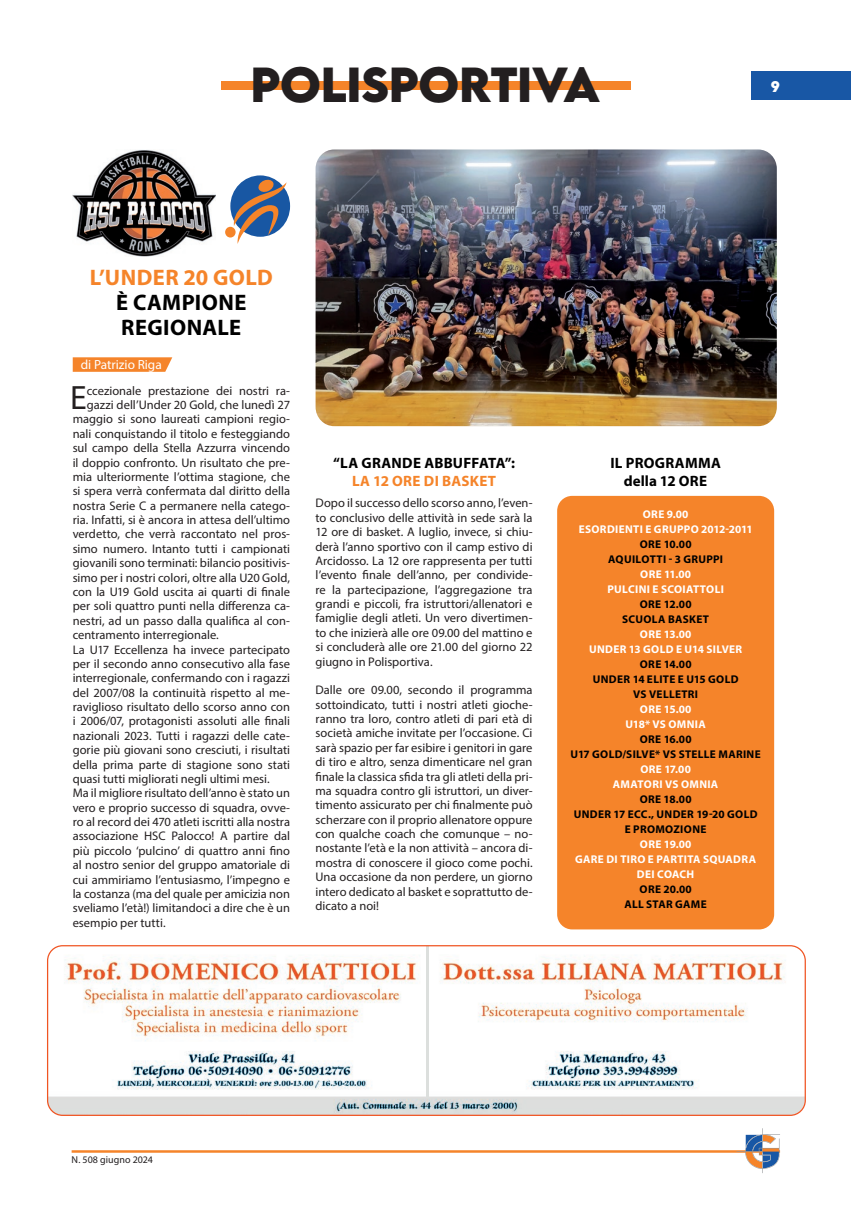
<style>
.page{position:relative;width:851px;height:1205px;background:#fff}
.page>*{position:absolute;margin:0;border:0;box-sizing:border-box;transform-origin:0 0}
.t1{font:700 43.75px "LEMONMILK";letter-spacing:-.01em;color:#231f20}
.t2{font:33.88px "Myriad Pro";color:#231f20}
.t3{font:700 22.5px/25px "Myriad Pro";letter-spacing:.02em;color:#000}
.t4{font:700 22.5px "Myriad Pro";letter-spacing:.02em;color:#f5842a}
.t5{font:700 15px/17.5px "Myriad Pro";letter-spacing:.02em;color:#000;text-align:center}
.t6{font:700 15px "Myriad Pro";letter-spacing:.02em;color:#f5842a}
.t7{font:700 13.75px "LEMONMILK";color:#fff}
.t8{font:13.25px "Myriad Pro";letter-spacing:-.005em;color:#fff}
.t9{font:12.5px/14.4px "Myriad Pro";color:#231f20;text-align:justify}
.t10{font:700 11.25px/15px "Myriad Pro";letter-spacing:.03em;color:#000;text-align:center}
.t11{font:700 11.25px/15px "Myriad Pro";letter-spacing:.025em;color:#fff;text-align:center}
.t12{font:10px "Myriad Pro";letter-spacing:.005em;color:#231f20}
</style>
<div class="page">
<div style="left:221px;top:81px;width:409px;height:8px;background:#f58429"></div>
<div style="left:751px;top:71px;width:99px;height:28px;background:#1857a5"></div>
<hr style="left:72px;top:1150px;width:708px;height:2px;background:#f5842a">
<svg style="left:736px;top:1128px;width:44px;height:45px"></svg>
<div style="left:557px;top:496px;width:217px;height:433px;background:#f5842a;border-radius:15px"></div>
<img style="left:73px;top:150px;width:142px;height:106px">
<svg style="left:73px;top:357px;width:99px;height:15px"></svg>
<img style="left:315px;top:149px;width:461px;height:277px">
<img style="left:47px;top:945px;width:757px;height:170px">
<hr style="left:426px;top:946px;width:3px;height:151px;background:#dcdfdd">
<div style="left:47px;top:945px;width:758px;height:171px;border:1px solid #f05422;border-radius:15px"></div>
<svg style="left:230px;top:175px;width:60px;height:62px"></svg>
<svg style="left:232px;top:179px;width:54px;height:65px"></svg>
<div style="left:225px;top:227px;width:10px;height:10px;background:#f58429;border-radius:50%"></div>
<h1 class="t1" style="left:250px;top:54px;width:351px">POLISPORTIVA</h1>
<p class="t7" style="left:770px;top:77px;width:11px">9</p>
<h3 class="t4" style="left:90px;top:263px;width:184px">L’UNDER 20 GOLD</h3>
<h3 class="t3" style="left:116px;top:289px;width:132px">È CAMPIONE<br>REGIONALE</h3>
<p class="t8" style="left:81px;top:356px;width:82px">di Patrizio Riga</p>
<h2 class="t2" style="left:70px;top:377px;width:18px">E</h2>
<p class="t9" style="left:87px;top:383px;width:205px">ccezionale prestazione dei nostri ra-</p>
<p class="t9" style="left:87px;top:397px;width:205px">gazzi dell’Under 20 Gold, che lunedì 27</p>
<p class="t9" style="left:73px;top:412px;width:219px">maggio si sono laureati campioni regio-</p>
<p class="t9" style="left:73px;top:426px;width:219px">nali conquistando il titolo e festeggiando</p>
<p class="t9" style="left:73px;top:441px;width:219px">sul campo della Stella Azzurra vincendo</p>
<p class="t9" style="left:73px;top:455px;width:219px">il doppio confronto. Un risultato che pre-</p>
<p class="t9" style="left:73px;top:469px;width:219px">mia ulteriormente l’ottima stagione, che</p>
<p class="t9" style="left:73px;top:484px;width:219px">si spera verrà confermata dal diritto della</p>
<p class="t9" style="left:73px;top:498px;width:219px">nostra Serie C a permanere nella catego-</p>
<p class="t9" style="left:73px;top:512px;width:219px">ria. Infatti, si è ancora in attesa dell’ultimo</p>
<p class="t9" style="left:73px;top:527px;width:219px">verdetto, che verrà raccontato nel pros-</p>
<p class="t9" style="left:73px;top:541px;width:219px">simo numero. Intanto tutti i campionati</p>
<p class="t9" style="left:73px;top:556px;width:219px">giovanili sono terminati: bilancio positivis-</p>
<p class="t9" style="left:73px;top:570px;width:219px">simo per i nostri colori, oltre alla U20 Gold,</p>
<p class="t9" style="left:73px;top:584px;width:219px">con la U19 Gold uscita ai quarti di finale</p>
<p class="t9" style="left:73px;top:599px;width:219px">per soli quattro punti nella differenza ca-</p>
<p class="t9" style="left:73px;top:613px;width:219px">nestri, ad un passo dalla qualifica al con-</p>
<p class="t9" style="left:73px;top:627px;width:148px">centramento interregionale.</p>
<p class="t9" style="left:73px;top:642px;width:219px">La U17 Eccellenza ha invece partecipato</p>
<p class="t9" style="left:73px;top:656px;width:219px">per il secondo anno consecutivo alla fase</p>
<p class="t9" style="left:73px;top:671px;width:219px">interregionale, confermando con i ragazzi</p>
<p class="t9" style="left:73px;top:685px;width:219px">del 2007/08 la continuità rispetto al me-</p>
<p class="t9" style="left:73px;top:699px;width:219px">raviglioso risultato dello scorso anno con</p>
<p class="t9" style="left:73px;top:714px;width:219px">i 2006/07, protagonisti assoluti alle finali</p>
<p class="t9" style="left:73px;top:728px;width:219px">nazionali 2023. Tutti i ragazzi delle cate-</p>
<p class="t9" style="left:73px;top:742px;width:219px">gorie più giovani sono cresciuti, i risultati</p>
<p class="t9" style="left:73px;top:757px;width:219px">della prima parte di stagione sono stati</p>
<p class="t9" style="left:73px;top:771px;width:198px">quasi tutti migliorati negli ultimi mesi.</p>
<p class="t9" style="left:73px;top:786px;width:219px">Ma il migliore risultato dell’anno è stato un</p>
<p class="t9" style="left:73px;top:800px;width:219px">vero e proprio successo di squadra, ovve-</p>
<p class="t9" style="left:73px;top:814px;width:219px">ro al record dei 470 atleti iscritti alla nostra</p>
<p class="t9" style="left:73px;top:829px;width:219px">associazione HSC Palocco! A partire dal</p>
<p class="t9" style="left:73px;top:843px;width:219px">più piccolo ‘pulcino’ di quattro anni fino</p>
<p class="t9" style="left:73px;top:857px;width:219px">al nostro senior del gruppo amatoriale di</p>
<p class="t9" style="left:73px;top:872px;width:219px">cui ammiriamo l’entusiasmo, l’impegno e</p>
<p class="t9" style="left:73px;top:886px;width:219px">la costanza (ma del quale per amicizia non</p>
<p class="t9" style="left:73px;top:901px;width:219px">sveliamo l’età!) limitandoci a dire che è un</p>
<p class="t9" style="left:73px;top:915px;width:94px">esempio per tutti.</p>
<p class="t5" style="left:333px;top:454px;width:183px">“LA GRANDE ABBUFFATA”:</p>
<p class="t6" style="left:352px;top:471px;width:145px">LA 12 ORE DI BASKET</p>
<p class="t9" style="left:315px;top:496px;width:218px">Dopo il successo dello scorso anno, l’even&shy;to conclusivo delle attività in sede sarà la 12 ore di basket. A luglio, invece, si chiu&shy;derà l’anno sportivo con il camp estivo di Arcidosso. La 12 ore rappresenta per tutti l’evento finale dell’anno, per condivide&shy;re la partecipazione, l’aggregazione tra grandi e piccoli, fra istruttori/allenatori e famiglie degli atleti. Un vero divertimen&shy;to che inizierà alle ore 09.00 del mattino e si concluderà alle ore 21.00 del giorno 22 giugno in Polisportiva.</p>
<p class="t9" style="left:315px;top:683px;width:218px">Dalle ore 09.00, secondo il programma sottoindicato, tutti i nostri atleti gioche&shy;ranno tra loro, contro atleti di pari età di società amiche invitate per l’occasione. Ci sarà spazio per far esibire i genitori in gare di tiro e altro, senza dimenticare nel gran finale la classica sfida tra gli atleti della pri&shy;ma squadra contro gli istruttori, un diver&shy;timento assicurato per chi finalmente può scherzare con il proprio allenatore oppure con qualche coach che comunque – no&shy;nostante l’età e la non attività – ancora di&shy;mostra di conoscere il gioco come pochi.<br>Una occasione da non perdere, un giorno intero dedicato al basket e soprattutto de&shy;dicato a noi!</p>
<p class="t5" style="left:610px;top:454px;width:112px">IL PROGRAMMA della 12 ORE</p>
<p class="t11" style="left:578px;top:506px;width:175px">ORE 9.00<br>ESORDIENTI E GRUPPO 2012-2011</p>
<p class="t10" style="left:608px;top:536px;width:116px">ORE 10.00<br>AQUILOTTI - 3 GRUPPI</p>
<p class="t11" style="left:607px;top:566px;width:118px">ORE 11.00<br>PULCINI E SCOIATTOLI</p>
<p class="t10" style="left:622px;top:596px;width:88px">ORE 12.00<br>SCUOLA BASKET</p>
<p class="t11" style="left:589px;top:626px;width:155px">ORE 13.00<br>UNDER 13 GOLD E U14 SILVER</p>
<p class="t10" style="left:592px;top:656px;width:147px">ORE 14.00<br>UNDER 14 ELITE E U15 GOLD<br>VS VELLETRI</p>
<p class="t11" style="left:625px;top:701px;width:82px">ORE 15.00<br>U18* VS OMNIA</p>
<p class="t10" style="left:570px;top:731px;width:192px">ORE 16.00<br>U17 GOLD/SILVE* VS STELLE MARINE</p>
<p class="t11" style="left:613px;top:761px;width:107px">ORE 17.00<br>AMATORI VS OMNIA</p>
<p class="t10" style="left:573px;top:791px;width:185px">ORE 18.00<br>UNDER 17 ECC., UNDER 19-20 GOLD<br>E PROMOZIONE</p>
<p class="t11" style="left:575px;top:836px;width:182px">ORE 19.00<br>GARE DI TIRO E PARTITA SQUADRA<br>DEI COACH</p>
<p class="t10" style="left:624px;top:881px;width:84px">ORE 20.00<br>ALL STAR GAME</p>
<p class="t12" style="left:72px;top:1153px;width:83px">N. 508 giugno 2024</p>
</div>
